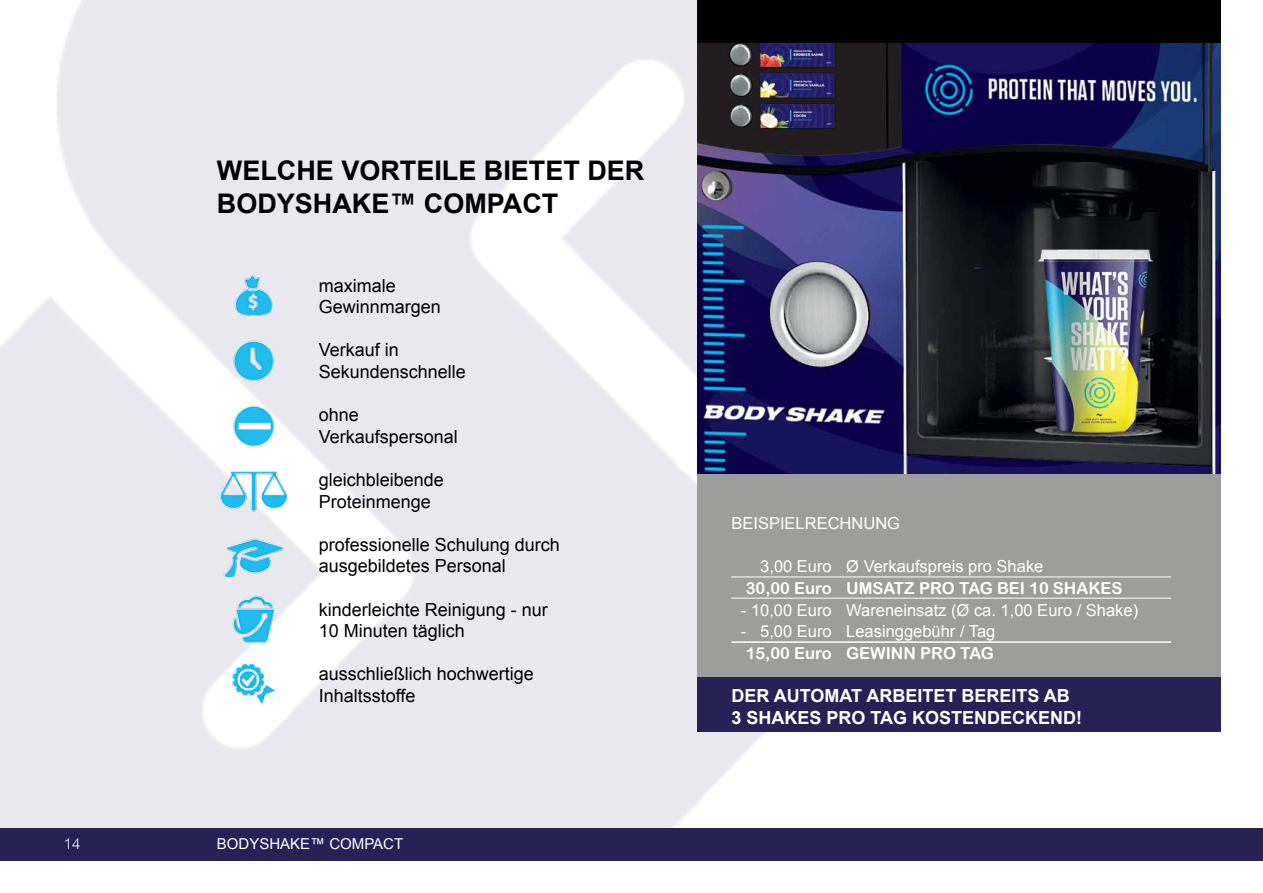
<style>
.page{position:relative;width:1263px;height:893px;background:#fff}
.page>*{position:absolute;margin:0;border:0;box-sizing:border-box;transform-origin:0 0}
.t1{font:700 27px/32.4px "Arial";color:#000}
.t2{font:18px/21.6px "Arial";color:#000}
.t3{font:700 18px "Arial";color:#fff}
.t4{font:16.5px/21.6px "Arial";color:#fff}
.t5{font:16.5px "Arial Rounded MT Bold";color:#fff}
.t6{font:15px "Arial";color:#fff}
.t7{font:300 15px "Arial Rounded MT";color:#fff}
</style>
<div class="page">
<div style="left:0;top:828px;width:1263px;height:33px;background:#272155"></div>
<div style="left:697px;top:472px;width:523px;height:206px;background:#9d9d9c"></div>
<img style="left:697px;top:43px;width:523px;height:431px">
<div style="left:697px;top:678px;width:523px;height:54px;background:#272155"></div>
<div style="left:697px;top:0;width:523px;height:43px;background:#000"></div>
<hr style="left:731px;top:577px;width:440px;height:1px;background:#fff">
<hr style="left:731px;top:598px;width:440px;height:1px;background:#fff">
<hr style="left:731px;top:641px;width:440px;height:2px;background:#fff">
<img style="left:205px;top:272px;width:93px;height:45px">
<img style="left:205px;top:332px;width:93px;height:53px">
<img style="left:233px;top:398px;width:65px;height:49px">
<img style="left:205px;top:461px;width:84px;height:54px">
<img style="left:205px;top:523px;width:93px;height:54px">
<img style="left:205px;top:591px;width:93px;height:54px">
<img style="left:205px;top:656px;width:93px;height:54px">
<p class="t7" style="left:64px;top:835px;width:18px">14</p>
<h1 class="t1" style="left:217px;top:155px;width:429px">WELCHE VORTEILE BIETET DER<br>BODYSHAKE™ COMPACT</h1>
<p class="t2" style="left:319px;top:275px;width:124px">maximale<br>Gewinnmargen</p>
<p class="t2" style="left:319px;top:339px;width:149px">Verkauf in<br>Sekundenschnelle</p>
<p class="t2" style="left:319px;top:404px;width:141px">ohne<br>Verkaufspersonal</p>
<p class="t2" style="left:319px;top:469px;width:127px">gleichbleibende<br>Proteinmenge</p>
<p class="t2" style="left:319px;top:534px;width:243px">professionelle Schulung durch ausgebildetes Personal</p>
<p class="t2" style="left:319px;top:599px;width:231px">kinderleichte Reinigung - nur<br>10 Minuten täglich</p>
<p class="t2" style="left:319px;top:663px;width:217px">ausschließlich hochwertige<br>Inhaltsstoffe</p>
<p class="t6" style="left:217px;top:834px;width:12px">bod</p>
<p class="t6" style="left:249px;top:834px;width:42px">ys hake</p>
<p class="t6" style="left:310px;top:834px;width:31px">™ compact</p>
<p class="t4" style="left:731px;top:513px;width:170px">BEISPIELRECHNUNG</p>
<p class="t4" style="left:760px;top:556px;width:73px">3,00 Euro</p>
<p class="t5" style="left:746px;top:578px;width:88px">30,00 Euro</p>
<p class="t4" style="left:741px;top:599px;width:92px">- 10,00 Euro</p>
<p class="t4" style="left:741px;top:621px;width:92px">- 5,00 Euro</p>
<p class="t5" style="left:746px;top:643px;width:88px">15,00 Euro</p>
<p class="t4" style="left:846px;top:556px;width:199px">Ø Verkaufspreis pro Shake</p>
<p class="t5" style="left:846px;top:578px;width:278px">UMSATZ PRO TAG BEI 10 SHAKES</p>
<p class="t4" style="left:846px;top:599px;width:293px">Wareneinsatz (Ø ca. 1,00 Euro / Shake)<br>Leasinggebühr / Tag</p>
<p class="t5" style="left:846px;top:643px;width:149px">GEWINN PRO TAG</p>
<p class="t3" style="left:731px;top:684px;width:14px">DER</p>
<p class="t3" style="left:774px;top:684px;width:14px">AUTOMAT</p>
<p class="t3" style="left:866px;top:684px;width:13px">ARBEITET</p>
<p class="t3" style="left:961px;top:684px;width:12px">BEREITS</p>
<p class="t3" style="left:1044px;top:684px;width:14px">AB</p>
<p class="t3" style="left:731px;top:705px;width:29px">3 SHAKES</p>
<p class="t3" style="left:826px;top:705px;width:14px">PRO</p>
<p class="t3" style="left:870px;top:705px;width:13px">TAG</p>
<p class="t3" style="left:912px;top:705px;width:14px">KOSTENDECKEND</p>
<p class="t3" style="left:1076px;top:705px;width:7px">!</p>
</div>
